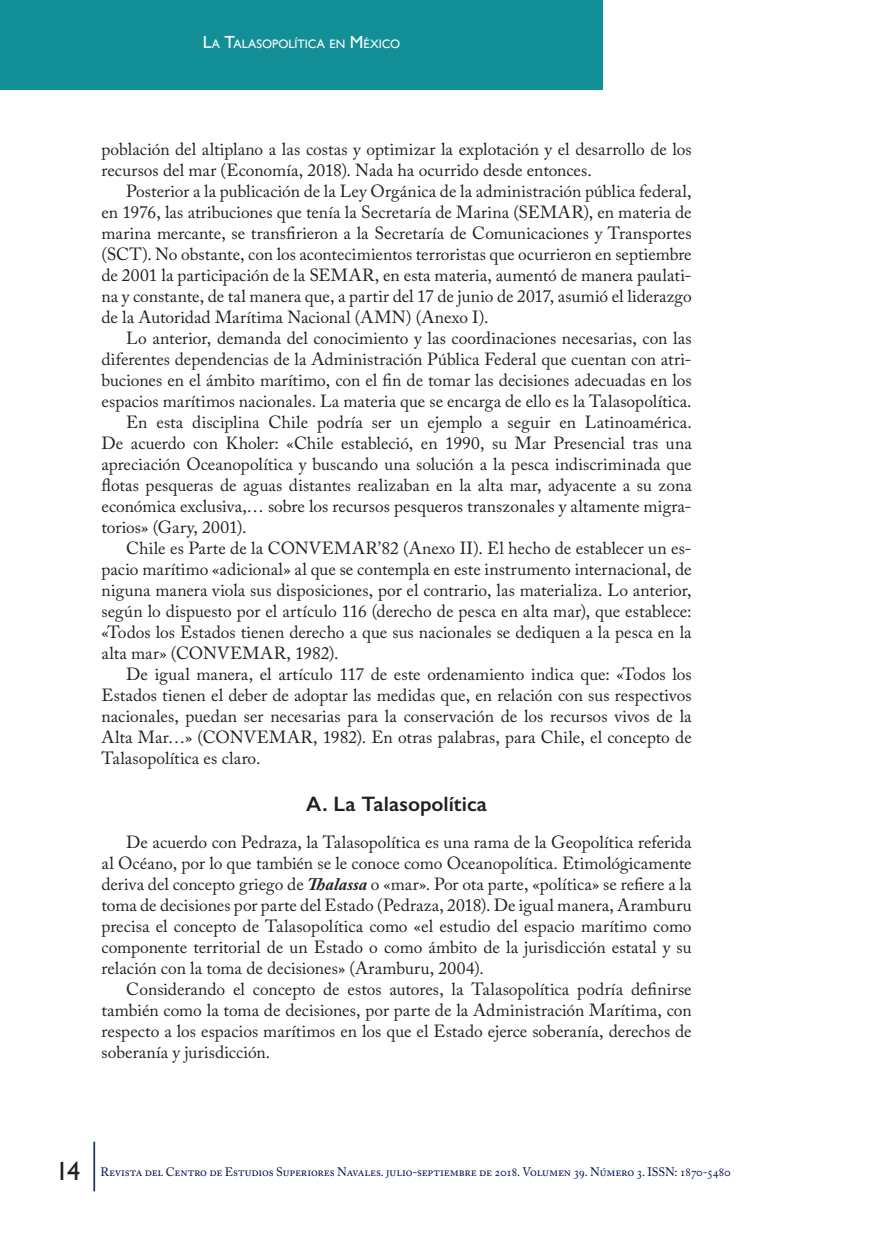
<style>
.page{position:relative;width:893px;height:1241px;background:#fff}
.page>*{position:absolute;margin:0;border:0;box-sizing:border-box;transform-origin:0 0}
._03_Subtítulos{font:600 21px "Gill Sans";color:#231f20}
._05_Normal{font:17.5px/21px "Adobe Caslon Pro";color:#231f20;text-align:justify}
.t1{font:12.25px "Adobe Caslon Pro";letter-spacing:-.015em;color:#030e4f}
.t2{font:12.25px "Gill Sans";color:#fff}
.s1{font-size:17.5px}
.s2{font-weight:700;font-style:italic}
.s3{font-family:"Gill Sans";font-size:26.25px;color:#231f20}
</style>
<div class="page">
<hr style="left:93px;top:1141px;width:2px;height:50px;background:#183463">
<div style="left:0;top:0;width:603px;height:89px;background:#138f98"></div>
<p class="t2" style="left:203px;top:37px;width:199px"><span class="s1">L</span>A <span class="s1">T</span>ALASOPOLÍTICA EN <span class="s1">M</span>ÉXICO</p>
<p class="_05_Normal" style="left:102px;top:138px;width:592px">población del altiplano a las costas y optimizar la explotación y el desarrollo de los recursos del mar (Economía, 2018). Nada ha ocurrido desde entonces.</p>
<p class="_05_Normal" style="left:102px;top:180px;width:592px;text-indent:25px">Posterior a la publicación de la Ley Orgánica de la administración pública federal, en 1976, las atribuciones que tenía la Secretaría de Marina (SEMAR), en materia de marina mercante, se transfirieron a la Secretaría de Comunicaciones y Transportes (SCT). No obstante, con los acontecimientos terroristas que ocurrieron en septiembre de 2001 la participación de la SEMAR, en esta materia, aumentó de manera paulati&shy;na y constante, de tal manera que, a partir del 17 de junio de 2017, asumió el liderazgo de la Autoridad Marítima Nacional (AMN) (Anexo I).</p>
<p class="_05_Normal" style="left:102px;top:327px;width:592px;text-indent:25px">Lo anterior, demanda del conocimiento y las coordinaciones necesarias, con las diferentes dependencias de la Administración Pública Federal que cuentan con atri&shy;buciones en el ámbito marítimo, con el fin de tomar las decisiones adecuadas en los espacios marítimos nacionales. La materia que se encarga de ello es la Talasopolítica.</p>
<p class="_05_Normal" style="left:102px;top:411px;width:592px;text-indent:25px">En esta disciplina Chile podría ser un ejemplo a seguir en Latinoamérica.<br>De acuerdo con Kholer: «Chile estableció, en 1990, su Mar Presencial tras una apreciación Oceanopolítica y buscando una solución a la pesca indiscriminada que flotas pesqueras de aguas distantes realizaban en la alta mar, adyacente a su zona económica exclusiva,… sobre los recursos pesqueros transzonales y altamente migra&shy;torios» (Gary, 2001).</p>
<p class="_05_Normal" style="left:102px;top:537px;width:592px;text-indent:25px">Chile es Parte de la CONVEMAR’82 (Anexo II). El hecho de establecer un es&shy;pacio marítimo «adicional» al que se contempla en este instrumento internacional, de niguna manera viola sus disposiciones, por el contrario, las materializa. Lo anterior, según lo dispuesto por el artículo 116 (derecho de pesca en alta mar), que establece: «Todos los Estados tienen derecho a que sus nacionales se dediquen a la pesca en la alta mar» (CONVEMAR, 1982).</p>
<p class="_05_Normal" style="left:102px;top:663px;width:592px;text-indent:25px">De igual manera, el artículo 117 de este ordenamiento indica que: «Todos los Estados tienen el deber de adoptar las medidas que, en relación con sus respectivos nacionales, puedan ser necesarias para la conservación de los recursos vivos de la Alta Mar…» (CONVEMAR, 1982). En otras palabras, para Chile, el concepto de Talasopolítica es claro.</p>
<p class="_03_Subtítulos" style="left:306px;top:791px;width:182px">A. La Talasopolítica</p>
<p class="_05_Normal" style="left:102px;top:831px;width:592px;text-indent:25px">De acuerdo con Pedraza, la Talasopolítica es una rama de la Geopolítica referida al Océano, por lo que también se le conoce como Oceanopolítica. Etimológicamente deriva del concepto griego de <span class="s2">Thalassa</span> o «mar». Por ota parte, «política» se refiere a la toma de decisiones por parte del Estado (Pedraza, 2018). De igual manera, Aramburu precisa el concepto de Talasopolítica como «el estudio del espacio marítimo como componente territorial de un Estado o como ámbito de la jurisdicción estatal y su relación con la toma de decisiones» (Aramburu, 2004).</p>
<p class="_05_Normal" style="left:102px;top:978px;width:592px;text-indent:25px">Considerando el concepto de estos autores, la Talasopolítica podría definirse también como la toma de decisiones, por parte de la Administración Marítima, con respecto a los espacios marítimos en los que el Estado ejerce soberanía, derechos de soberanía y jurisdicción.</p>
<p class="t1" style="left:47px;top:1163px;width:685px"><sup>14</sup><span class="s3">14</span> Revista del Centro de Estudios Superiores Navales. julio-septiembre de 2018. Volumen 39. Número 3. ISSN: 1870-5480</p>
</div>
